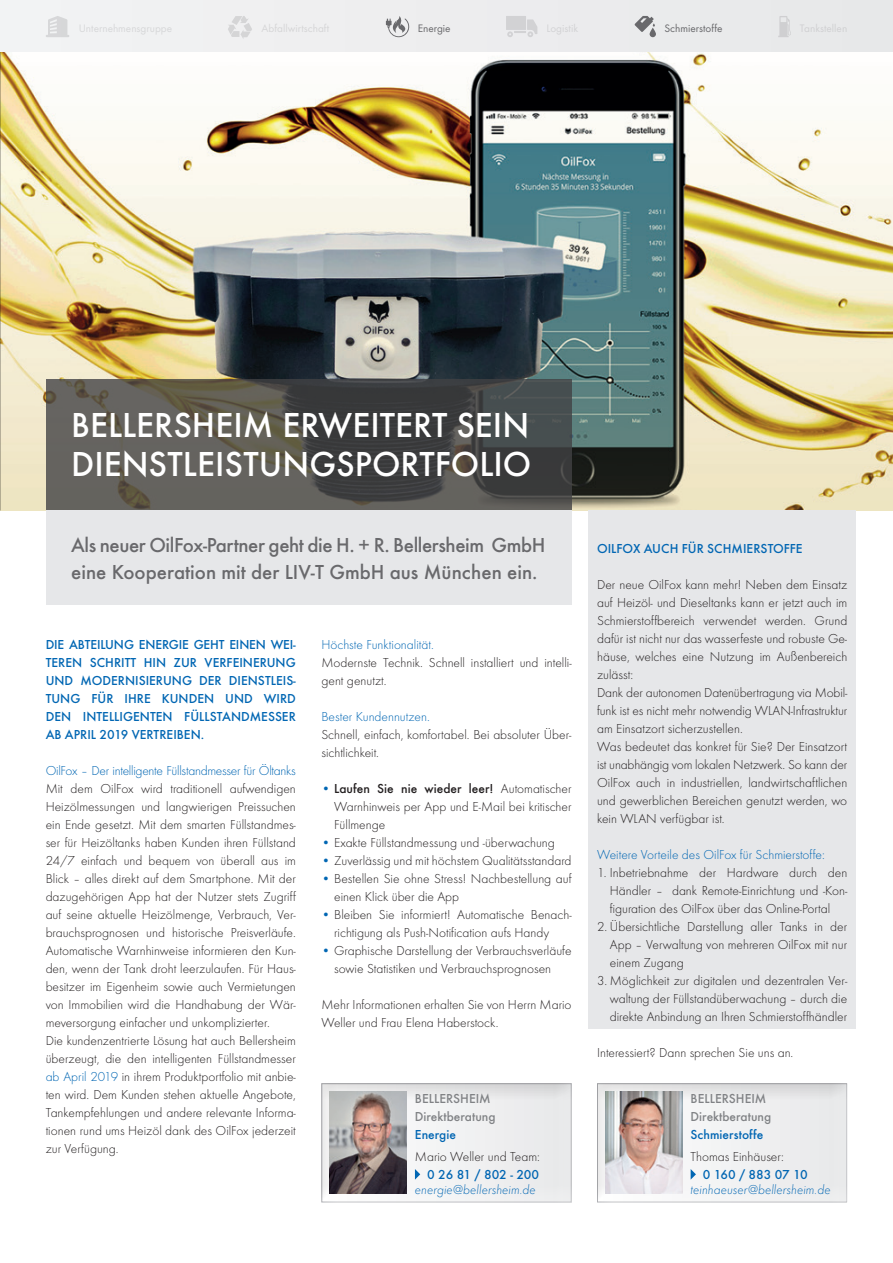
<style>
.page{position:relative;width:893px;height:1263px;background:#fff}
.page>*{position:absolute;margin:0;border:0;box-sizing:border-box;transform-origin:0 0}
.t1{font:500 36px/39px "Futura T";color:#fff}
.t2{font:500 21px/27px "Futura T";letter-spacing:-.015em;color:#69696c}
.t3{font:300 13.5px/18px "Futura T";color:#231f20}
.t4{font:500 13.5px/18px "Futura T";color:#0166b3;text-align:justify}
.t5{font:300 13.5px "Futura T";color:#0166b3}
.t6{font:500 13.5px/18px "Futura T";color:#808285}
.t7{font:italic 300 13.5px "Futura T";color:#0166b3}
.t8{font:300 13.5px "Futura T";letter-spacing:-.02em;color:#0166b3}
.t9{font:11.25px "Futura T";color:#69696c}
.s1{color:#0166b3}
.s2{font-weight:500}
</style>
<div class="page">
<img style="left:1px;top:51px;width:892px;height:459px">
<div style="left:46px;top:510px;width:526px;height:95px;background:#e6e7e9"></div>
<div style="left:589px;top:510px;width:267px;height:519px;background:#e6e7e9"></div>
<svg style="left:46px;top:379px;width:526px;height:131px;background:#52514e"></svg>
<div style="left:584px;top:1079px;width:264px;height:124px;background:#231f20;opacity:.35"></div>
<svg style="left:691px;top:1169px;width:5px;height:10px"></svg>
<img style="left:606px;top:1092px;width:76px;height:102px">
<div style="left:308px;top:1079px;width:264px;height:124px;background:#231f20;opacity:.35"></div>
<svg style="left:415px;top:1169px;width:5px;height:10px"></svg>
<img style="left:330px;top:1092px;width:76px;height:102px">
<img style="left:0;top:0;width:1px;height:510px">
<div style="left:0;top:0;width:893px;height:51px;background:#ededee"></div>
<svg style="left:228px;top:16px;width:24px;height:22px"></svg>
<svg style="left:778px;top:16px;width:13px;height:21px"></svg>
<svg style="left:386px;top:16px;width:23px;height:21px"></svg>
<svg style="left:46px;top:16px;width:23px;height:21px"></svg>
<svg style="left:634px;top:16px;width:22px;height:21px"></svg>
<svg style="left:506px;top:16px;width:31px;height:21px"></svg>
<p class="t9" style="left:418px;top:22px;width:34px">Energie</p>
<p class="t9" style="left:664px;top:22px;width:60px">Schmierstoffe</p>
<h1 class="t1" style="left:71px;top:405px;width:462px">BELLERSHEIM ERWEITERT SEIN<br>DIENSTLEISTUNGSPORTFOLIO</h1>
<h2 class="t2" style="left:71px;top:531px;width:476px">Als neuer OilFox-Partner geht die H. + R. Bellersheim GmbH eine Kooperation mit der LIV-T GmbH aus München ein.</h2>
<p class="t4" style="left:46px;top:636px;width:252px">DIE ABTEILUNG ENERGIE GEHT EINEN WEI-TEREN SCHRITT HIN ZUR VERFEINERUNG UND MODERNISIERUNG DER DIENSTLEIS-TUNG FÜR IHRE KUNDEN UND WIRD DEN INTELLIGENTEN FÜLLSTANDMESSER AB APRIL 2019 VERTREIBEN.</p>
<p class="t8" style="left:46px;top:763px;width:252px">OilFox – Der intelligente Füllstandmesser für Öltanks</p>
<p class="t3" style="left:46px;top:780px;width:252px">Mit dem OilFox wird traditionell aufwendigen Heizölmessungen und langwierigen Preissuchen ein Ende gesetzt. Mit dem smarten Füllstandmes&shy;ser für Heizöltanks haben Kunden ihren Füllstand 24/7 einfach und bequem von überall aus im Blick – alles direkt auf dem Smartphone. Mit der dazugehörigen App hat der Nutzer stets Zugriff auf seine aktuelle Heizölmenge, Verbrauch, Ver&shy;brauchsprognosen und historische Preisverläufe.<br>Automatische Warnhinweise informieren den Kun&shy;den, wenn der Tank droht leerzulaufen. Für Haus&shy;besitzer im Eigenheim sowie auch Vermietungen von Immobilien wird die Handhabung der Wär&shy;meversorgung einfacher und unkomplizierter.<br>Die kundenzentrierte Lösung hat auch Bellersheim überzeugt, die den intelligenten Füllstandmesser <span class="s1">ab April 2019</span> in ihrem Produktportfolio mit anbie&shy;ten wird. Dem Kunden stehen aktuelle Angebote, Tankempfehlungen und andere relevante Informa&shy;tionen rund ums Heizöl dank des OilFox jederzeit zur Verfügung.</p>
<p class="t5" style="left:321px;top:637px;width:114px">Höchste Funktionalität.</p>
<p class="t3" style="left:321px;top:653px;width:252px">Modernste Technik. Schnell installiert und intelli&shy;gent genutzt.</p>
<p class="t5" style="left:321px;top:709px;width:110px">Bester Kundennutzen.</p>
<p class="t3" style="left:321px;top:725px;width:252px">Schnell, einfach, komfortabel. Bei absoluter Über&shy;sichtlichkeit.</p>
<p class="t3" style="left:334px;top:779px;width:239px;text-align:justify;text-indent:-13px"><span class="s1">•</span> <span class="s2">Laufen Sie nie wieder leer!</span> Automatischer Warnhinweis per App und E-Mail bei kritischer Füllmenge</p>
<p class="t3" style="left:321px;top:833px;width:235px"><span class="s1">•</span> Exakte Füllstandmessung und -überwachung</p>
<p class="t3" style="left:321px;top:851px;width:252px"><span class="s1">•</span> Zuverlässig und mit höchstem Qualitätsstandard</p>
<p class="t3" style="left:334px;top:869px;width:239px;text-indent:-13px"><span class="s1">•</span> Bestellen Sie ohne Stress! Nachbestellung auf einen Klick über die App</p>
<p class="t3" style="left:334px;top:905px;width:239px;text-indent:-13px"><span class="s1">•</span> Bleiben Sie informiert! Automatische Benach&shy;richtigung als Push-Notification aufs Handy</p>
<p class="t3" style="left:321px;top:941px;width:252px;text-align:center"><span class="s1">•</span> Graphische Darstellung der Verbrauchsverläufe sowie Statistiken und Verbrauchsprognosen</p>
<p class="t3" style="left:321px;top:995px;width:252px">Mehr Informationen erhalten Sie von Herrn Mario<br>Weller und Frau Elena Haberstock.</p>
<p class="t6" style="left:415px;top:1090px;width:82px">BELLERSHEIM<br>Direktberatung</p>
<p class="t4" style="left:415px;top:1125px;width:42px">Energie</p>
<p class="t3" style="left:415px;top:1147px;width:126px">Mario Weller und Team:</p>
<p class="t4" style="left:427px;top:1165px;width:114px">0 26 81 / 802 - 200</p>
<p class="t7" style="left:415px;top:1181px;width:122px">energie@bellersheim.de</p>
<p class="t4" style="left:597px;top:539px;width:207px">OILFOX AUCH FÜR SCHMIERSTOFFE</p>
<p class="t3" style="left:597px;top:575px;width:252px">Der neue OilFox kann mehr! Neben dem Einsatz auf Heizöl- und Dieseltanks kann er jetzt auch im Schmierstoffbereich verwendet werden. Grund dafür ist nicht nur das wasserfeste und robuste Ge&shy;häuse, welches eine Nutzung im Außenbereich zulässt:<br>Dank der autonomen Datenübertragung via Mobil&shy;funk ist es nicht mehr notwendig WLAN-Infrastruktur am Einsatzort sicherzustellen.<br>Was bedeutet das konkret für Sie? Der Einsatzort ist unabhängig vom lokalen Netzwerk. So kann der OilFox auch in industriellen, landwirtschaftlichen und gewerblichen Bereichen genutzt werden, wo kein WLAN verfügbar ist.</p>
<p class="t5" style="left:597px;top:846px;width:229px">Weitere Vorteile des OilFox für Schmierstoffe:</p>
<p class="t3" style="left:610px;top:863px;width:239px;text-align:justify;text-indent:-13px">1. Inbetriebnahme der Hardware durch den Händler – dank Remote-Einrichtung und -Kon&shy;figuration des OilFox über das Online-Portal</p>
<p class="t3" style="left:610px;top:917px;width:239px;text-align:justify;text-indent:-13px">2. Übersichtliche Darstellung aller Tanks in der App – Verwaltung von mehreren OilFox mit nur einem Zugang</p>
<p class="t3" style="left:610px;top:971px;width:239px;text-align:justify;text-indent:-13px">3. Möglichkeit zur digitalen und dezentralen Ver&shy;waltung der Füllstandüberwachung – durch die direkte Anbindung an Ihren Schmierstoffhändler</p>
<p class="t3" style="left:597px;top:1044px;width:198px">Interessiert? Dann sprechen Sie uns an.</p>
<p class="t6" style="left:691px;top:1090px;width:82px">BELLERSHEIM<br>Direktberatung</p>
<p class="t4" style="left:691px;top:1125px;width:74px">Schmierstoffe</p>
<p class="t3" style="left:691px;top:1147px;width:95px">Thomas Einhäuser:</p>
<p class="t4" style="left:703px;top:1165px;width:107px">0 160 / 883 07 10</p>
<p class="t7" style="left:691px;top:1181px;width:142px">teinhaeuser@bellersheim.de</p>
</div>
